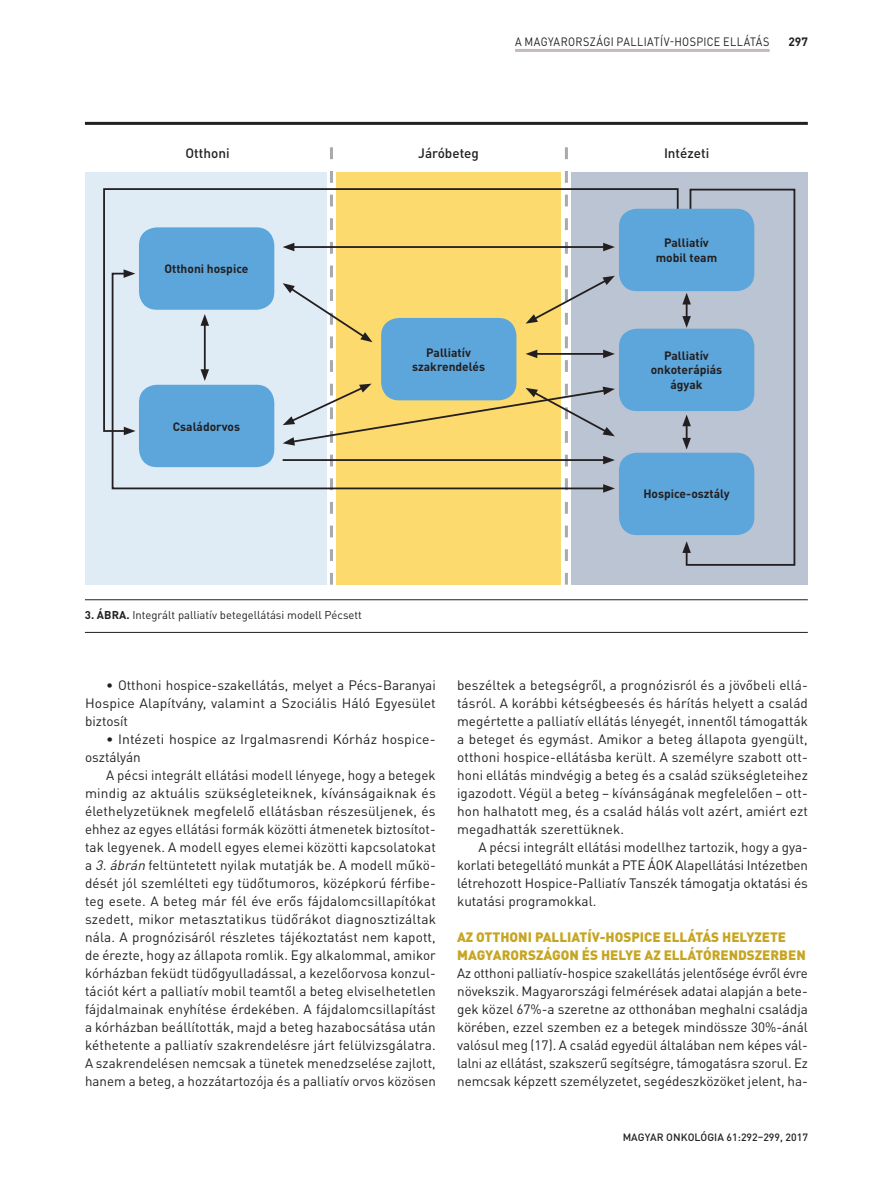
<style>
.page{position:relative;width:893px;height:1191px;background:#fff}
.page>*{position:absolute;margin:0;border:0;box-sizing:border-box;transform-origin:0 0}
.kenyér_behúz{font:13.5px/18px "DIN Pro";letter-spacing:.005em;color:#231f20;text-align:justify}
.kenyér{font:13.5px/18px "DIN Pro";color:#231f20;text-align:justify}
.alcím1{font:900 13.5px/18px "DIN Pro";color:#c6a522}
.képaláírás{font:500 13.5px "DIN Pro";color:#231f20}
.képaláírás-2{font:700 12px/14.4px "DIN Pro";color:#231f20;text-align:center}
.t1{font:12px "DIN Pro";letter-spacing:.035em;color:#231f20;scale:.9 1}
.képaláírás-3{font:11.25px "DIN Pro";color:#231f20}
.t2{font:500 10.5px "DIN Pro";color:#231f20}
.s1{font-weight:700}
.s2{font-style:italic}
</style>
<div class="page">
<hr style="left:515px;top:49px;width:255px;height:3px;background:#c3b9c1">
<div style="left:85px;top:172px;width:241px;height:412px;background:#dfecf5"></div>
<div style="left:571px;top:172px;width:237px;height:412px;background:#bbc4d3"></div>
<hr style="left:85px;top:599px;width:723px;height:1px;background:#231f20">
<hr style="left:85px;top:632px;width:723px;height:1px;background:#231f20">
<hr style="left:85px;top:122px;width:723px;height:3px;background:#231f20">
<div style="left:619px;top:329px;width:135px;height:82px;background:#5da6db;border-radius:18px"></div>
<div style="left:619px;top:453px;width:135px;height:82px;background:#5da6db;border-radius:18px"></div>
<svg style="left:682px;top:188px;width:114px;height:378px"></svg>
<svg style="left:103px;top:188px;width:576px;height:244px"></svg>
<svg style="left:111px;top:272px;width:172px;height:218px"></svg>
<svg style="left:124px;top:269px;width:11px;height:9px"></svg>
<svg style="left:283px;top:147px;width:332px;height:437px"></svg>
<div style="left:619px;top:209px;width:135px;height:82px;background:#5da6db;border-radius:18px"></div>
<p class="t1" style="left:515px;top:34px;width:284px">A MAGYARORSZÁGI PALLIATÍV-HOSPICE ELLÁTÁS</p>
<p class="képaláírás-2" style="left:788px;top:33px;width:21px">297</p>
<p class="képaláírás" style="left:185px;top:144px;width:46px">Otthoni</p>
<p class="képaláírás" style="left:418px;top:144px;width:62px">Járóbeteg</p>
<p class="képaláírás" style="left:664px;top:144px;width:47px">Intézeti</p>
<p class="képaláírás-2" style="left:164px;top:261px;width:85px">Otthoni hospice</p>
<p class="képaláírás-2" style="left:173px;top:418px;width:69px">Családorvos</p>
<p class="képaláírás-3" style="left:85px;top:607px;width:279px"><span class="s1">3. ÁBRA.</span> Integrált palliatív betegellátási modell Pécsett</p>
<p class="képaláírás-2" style="left:656px;top:235px;width:63px">Palliatív mobil team</p>
<p class="képaláírás-2" style="left:412px;top:344px;width:74px">Palliatív szakrendelés</p>
<p class="képaláírás-2" style="left:651px;top:348px;width:73px">Palliatív onkoterápiás ágyak</p>
<p class="képaláírás-2" style="left:643px;top:486px;width:88px">Hospice-osztály</p>
<p class="kenyér_behúz" style="left:85px;top:675px;width:352px;text-indent:21px">• Otthoni hospice-szakellátás, melyet a Pécs-Baranyai Hospice Alapítvány, valamint a Szociális Háló Egyesület biztosít</p>
<p class="kenyér_behúz" style="left:85px;top:729px;width:352px;text-indent:21px">• Intézeti hospice az Irgalmasrendi Kórház hospice&shy;osztályán</p>
<p class="kenyér_behúz" style="left:85px;top:765px;width:352px;text-indent:21px">A pécsi integrált ellátási modell lényege, hogy a betegek mindig az aktuális szükségleteiknek, kívánságaiknak és élethelyzetüknek megfelelő ellátásban részesüljenek, és ehhez az egyes ellátási formák közötti átmenetek biztosítot&shy;tak legyenek. A modell egyes elemei közötti kapcsolatokat a <span class="s2">3.ábrán</span> feltüntetett nyilak mutatják be. A modell műkö&shy;dését jól szemlélteti egy tüdőtumoros, középkorú férfibe&shy;teg esete. A beteg már fél éve erős fájdalomcsillapítókat szedett, mikor metasztatikus tüdőrákot diagnosztizáltak nála. A prognózisáról részletes tájékoztatást nem kapott, de érezte, hogy az állapota romlik. Egy alkalommal, amikor kórházban feküdt tüdőgyulladással, a kezelőorvosa konzul&shy;tációt kért a palliatív mobil teamtől a beteg elviselhetetlen fájdalmainak enyhítése érdekében. A fájdalomcsillapítást a kórházban beállították, majd a beteg hazabocsátása után kéthetente a palliatív szakrendelésre járt felülvizsgálatra.<br>A szakrendelésen nemcsak a tünetek menedzselése zajlott, hanem a beteg, a hozzátartozója és a palliatív orvos közösen</p>
<p class="kenyér_behúz" style="left:457px;top:675px;width:352px">beszéltek a betegségről, a prognózisról és a jövőbeli ellá&shy;tásról. A korábbi kétségbeesés és hárítás helyett a család megértette a palliatív ellátás lényegét, innentől támogatták a beteget és egymást. Amikor a beteg állapota gyengült, otthoni hospice-ellátásba került. A személyre szabott ott&shy;honi ellátás mindvégig a beteg és a család szükségleteihez igazodott. Végül a beteg – kívánságának megfelelően – ott&shy;hon halhatott meg, és a család hálás volt azért, amiért ezt megadhatták szerettüknek.</p>
<p class="kenyér_behúz" style="left:457px;top:837px;width:352px;text-indent:21px">A pécsi integrált ellátási modellhez tartozik, hogy a gya&shy;korlati betegellátó munkát a PTE ÁOK Alapellátási Intézetben létrehozott Hospice-Palliatív Tanszék támogatja oktatási és kutatási programokkal.</p>
<p class="alcím1" style="left:457px;top:927px;width:350px">AZ OTTHONI PALLIATÍV-HOSPICE ELLÁTÁS HELYZETE<br>MAGYARORSZÁGON ÉS HELYE AZ ELLÁTÓRENDSZERBEN</p>
<p class="kenyér" style="left:457px;top:963px;width:352px">Az otthoni palliatív-hospice szakellátás jelentősége évről évre növekszik. Magyarországi felmérések adatai alapján a bete&shy;gek közel 67%-a szeretne az otthonában meghalni családja körében, ezzel szemben ez a betegek mindössze 30%-ánál valósul meg (17). A család egyedül általában nem képes vál&shy;lalni az ellátást, szakszerű segítségre, támogatásra szorul. Ez nemcsak képzett személyzetet, segédeszközöket jelent, ha-</p>
<p class="t2" style="left:623px;top:1129px;width:187px">MAGYAR ONKOLÓGIA 61:292–299, 2017</p>
</div>
